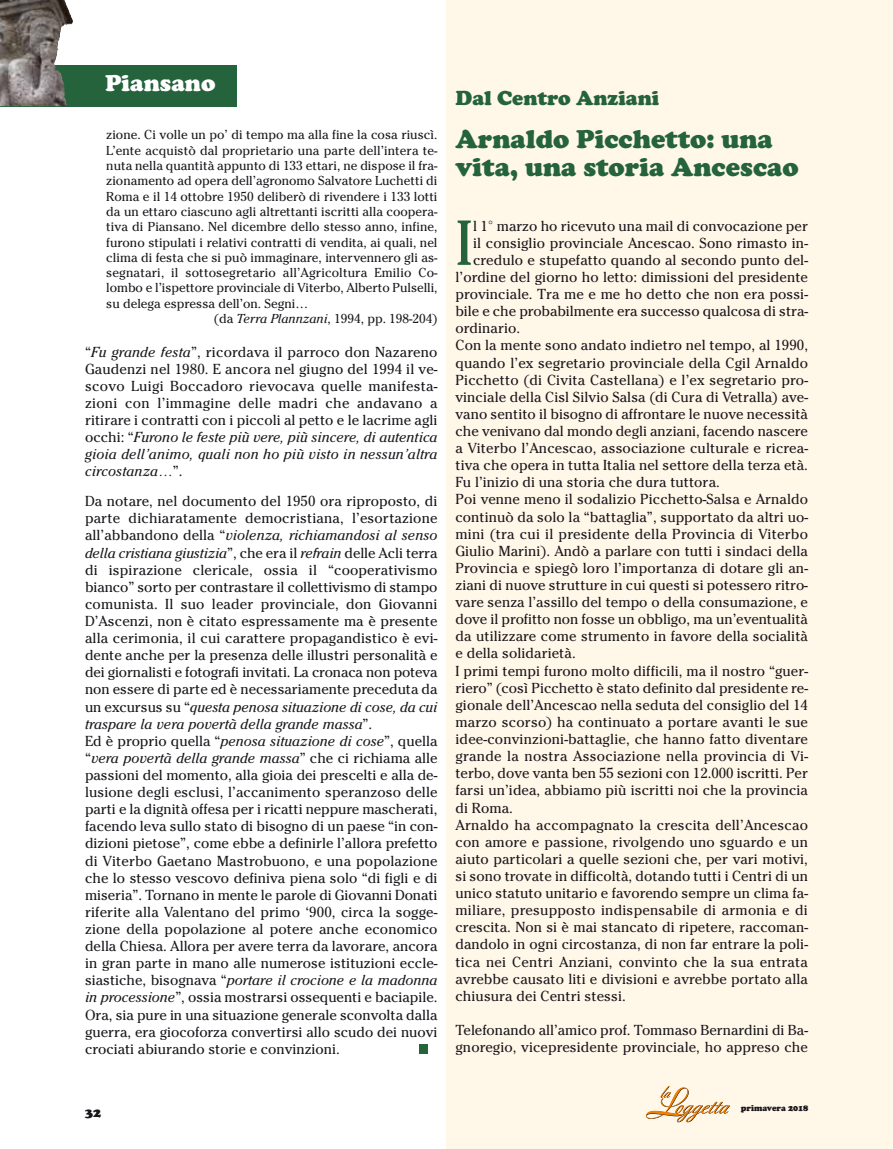
<style>
.page{position:relative;width:893px;height:1149px;background:#fff}
.page>*{position:absolute;margin:0;border:0;box-sizing:border-box;transform-origin:0 0}
.t1{font:62.4px "Cheltenham S Si";color:#24633c}
.t2{font:900 27px/28.2px "Cooper";color:#24633c}
.t3{font:900 24px "Cooper";color:#fff}
.t4{font:900 21px "Cooper";color:#24633c}
.t5{font:14.25px/17.1px "Cheltenham S Si";letter-spacing:.005em;color:#1a171c}
.t6{font:900 13.5px "Cooper";color:#1a171c}
.t7{font:12.75px "Cheltenham S Si";color:#1a171c}
.t8{font:900 9px "Cooper";color:#1a171c;scale:.95 1}
.s1{font-style:italic}
</style>
<div class="page">
<div style="left:446px;top:0;width:447px;height:1148px;background:#fff7e8"></div>
<div style="left:0;top:65px;width:237px;height:41px;background:#24633c"></div>
<img style="left:0;top:0;width:73px;height:65px">
<img style="left:0;top:65px;width:67px;height:41px">
<svg style="left:646px;top:1085px;width:84px;height:36px"></svg>
<div style="left:419px;top:1043px;width:9px;height:10px;background:#24633c"></div>
<h3 class="t3" style="left:105px;top:75px;width:112px">Piansano</h3>
<p class="t7" style="left:106px;top:130px;width:333px">zione. Ci volle un po’ di tempo ma alla fine la cosa riuscì.</p>
<p class="t7" style="left:106px;top:145px;width:333px">L’ente acquistò dal proprietario una parte dell’intera te-</p>
<p class="t7" style="left:106px;top:161px;width:333px">nuta nella quantità appunto di 133 ettari, ne dispose il fra-</p>
<p class="t7" style="left:106px;top:176px;width:333px">zionamento ad opera dell’agronomo Salvatore Luchetti di</p>
<p class="t7" style="left:106px;top:191px;width:333px">Roma e il 14 ottobre 1950 deliberò di rivendere i 133 lotti</p>
<p class="t7" style="left:106px;top:207px;width:333px">da un ettaro ciascuno agli altrettanti iscritti alla coopera-</p>
<p class="t7" style="left:106px;top:222px;width:333px">tiva di Piansano. Nel dicembre dello stesso anno, infine,</p>
<p class="t7" style="left:106px;top:237px;width:333px">furono stipulati i relativi contratti di vendita, ai quali, nel</p>
<p class="t7" style="left:106px;top:252px;width:333px">clima di festa che si può immaginare, intervennero gli as-</p>
<p class="t7" style="left:106px;top:268px;width:333px">segnatari, il sottosegretario all’Agricoltura Emilio Co-</p>
<p class="t7" style="left:106px;top:283px;width:333px">lombo e l’ispettore provinciale di Viterbo, Alberto Pulselli,</p>
<p class="t7" style="left:106px;top:298px;width:203px">su delega espressa dell’on. Segni…</p>
<p class="t7" style="left:214px;top:314px;width:225px">(da <span class="s1">Terra Plannzani</span>, 1994, pp. 198-204)</p>
<p class="t5" style="left:85px;top:344px;width:354px;text-align:justify">“<span class="s1">Fu grande festa</span>”, ricordava il parroco don Nazareno Gaudenzi nel 1980. E ancora nel giugno del 1994 il ve&shy;scovo Luigi Boccadoro rievocava quelle manifesta&shy;zioni con l’immagine delle madri che andavano a ritirare i contratti con i piccoli al petto e le lacrime agli occhi: “<span class="s1">Furono le feste più vere, più sincere, di autentica gioia dell’animo, quali non ho più visto in nessun’altra circostanza…</span>”.</p>
<p class="t5" style="left:85px;top:494px;width:354px">Da notare, nel documento del 1950 ora riproposto, di parte dichiaratamente democristiana, l’esortazione all’abbandono della “<span class="s1">violenza, richiamandosi al senso della cristiana giustizia</span>”, che era il <span class="s1">refrain</span> delle Acli terra di ispirazione clericale, ossia il “cooperativismo bianco” sorto per contrastare il collettivismo di stampo comunista. Il suo leader provinciale, don Giovanni D’Ascenzi, non è citato espressamente ma è presente alla cerimonia, il cui carattere propagandistico è evi&shy;dente anche per la presenza delle illustri personalità e dei giornalisti e fotografi invitati. La cronaca non poteva non essere di parte ed è necessariamente preceduta da un excursus su “<span class="s1">questa penosa situazione di cose, da cui traspare la vera povertà della grande massa</span>”.<br>Ed è proprio quella “<span class="s1">penosa situazione di cose</span>”, quella “<span class="s1">vera povertà della grande massa</span>” che ci richiama alle passioni del momento, alla gioia dei prescelti e alla de&shy;lusione degli esclusi, l’accanimento speranzoso delle parti e la dignità offesa per i ricatti neppure mascherati, facendo leva sullo stato di bisogno di un paese “in con&shy;dizioni pietose”, come ebbe a definirle l’allora prefetto di Viterbo Gaetano Mastrobuono, e una popolazione che lo stesso vescovo definiva piena solo “di figli e di miseria”. Tornano in mente le parole di Giovanni Donati riferite alla Valentano del primo ‘900, circa la sogge&shy;zione della popolazione al potere anche economico della Chiesa. Allora per avere terra da lavorare, ancora in gran parte in mano alle numerose istituzioni eccle&shy;siastiche, bisognava “<span class="s1">portare il crocione e la madonna in processione</span>”, ossia mostrarsi ossequenti e baciapile.<br>Ora, sia pure in una situazione generale sconvolta dalla guerra, era giocoforza convertirsi allo scudo dei nuovi crociati abiurando storie e convinzioni.</p>
<h3 class="t4" style="left:455px;top:91px;width:205px">Dal Centro Anziani</h3>
<h2 class="t2" style="left:455px;top:127px;width:345px">Arnaldo Picchetto: una vita, una storia Ancescao</h2>
<h1 class="t1" style="left:455px;top:220px;width:19px">I</h1>
<p class="t5" style="left:473px;top:218px;width:336px">l 1° marzo ho ricevuto una mail di convocazione per</p>
<p class="t5" style="left:473px;top:235px;width:336px">il consiglio provinciale Ancescao. Sono rimasto in-</p>
<p class="t5" style="left:473px;top:253px;width:336px">credulo e stupefatto quando al secondo punto del-</p>
<p class="t5" style="left:455px;top:270px;width:354px">l’ordine del giorno ho letto: dimissioni del presidente</p>
<p class="t5" style="left:455px;top:287px;width:354px">provinciale. Tra me e me ho detto che non era possi-</p>
<p class="t5" style="left:455px;top:304px;width:354px">bile e che probabilmente era successo qualcosa di stra-</p>
<p class="t5" style="left:455px;top:321px;width:66px">ordinario.</p>
<p class="t5" style="left:455px;top:338px;width:354px">Con la mente sono andato indietro nel tempo, al 1990,</p>
<p class="t5" style="left:455px;top:355px;width:354px">quando l’ex segretario provinciale della Cgil Arnaldo</p>
<p class="t5" style="left:455px;top:372px;width:354px">Picchetto (di Civita Castellana) e l’ex segretario pro-</p>
<p class="t5" style="left:455px;top:389px;width:354px">vinciale della Cisl Silvio Salsa (di Cura di Vetralla) ave-</p>
<p class="t5" style="left:455px;top:406px;width:354px">vano sentito il bisogno di affrontare le nuove necessità</p>
<p class="t5" style="left:455px;top:424px;width:354px">che venivano dal mondo degli anziani, facendo nascere</p>
<p class="t5" style="left:455px;top:441px;width:354px">a Viterbo l’Ancescao, associazione culturale e ricrea-</p>
<p class="t5" style="left:455px;top:458px;width:354px">tiva che opera in tutta Italia nel settore della terza età.</p>
<p class="t5" style="left:455px;top:475px;width:266px">Fu l’inizio di una storia che dura tuttora.</p>
<p class="t5" style="left:455px;top:492px;width:354px">Poi venne meno il sodalizio Picchetto-Salsa e Arnaldo</p>
<p class="t5" style="left:455px;top:509px;width:354px">continuò da solo la “battaglia”, supportato da altri uo-</p>
<p class="t5" style="left:455px;top:526px;width:354px">mini (tra cui il presidente della Provincia di Viterbo</p>
<p class="t5" style="left:455px;top:543px;width:354px">Giulio Marini). Andò a parlare con tutti i sindaci della</p>
<p class="t5" style="left:455px;top:560px;width:354px">Provincia e spiegò loro l’importanza di dotare gli an-</p>
<p class="t5" style="left:455px;top:577px;width:354px">ziani di nuove strutture in cui questi si potessero ritro-</p>
<p class="t5" style="left:455px;top:595px;width:354px">vare senza l’assillo del tempo o della consumazione, e</p>
<p class="t5" style="left:455px;top:612px;width:354px">dove il profitto non fosse un obbligo, ma un’eventualità</p>
<p class="t5" style="left:455px;top:629px;width:354px">da utilizzare come strumento in favore della socialità</p>
<p class="t5" style="left:455px;top:646px;width:122px">e della solidarietà.</p>
<p class="t5" style="left:455px;top:663px;width:354px">I primi tempi furono molto difficili, ma il nostro “guer-</p>
<p class="t5" style="left:455px;top:680px;width:354px">riero” (così Picchetto è stato definito dal presidente re-</p>
<p class="t5" style="left:455px;top:697px;width:354px">gionale dell’Ancescao nella seduta del consiglio del 14</p>
<p class="t5" style="left:455px;top:714px;width:354px">marzo scorso) ha continuato a portare avanti le sue</p>
<p class="t5" style="left:455px;top:731px;width:354px">idee-convinzioni-battaglie, che hanno fatto diventare</p>
<p class="t5" style="left:455px;top:748px;width:354px">grande la nostra Associazione nella provincia di Vi-</p>
<p class="t5" style="left:455px;top:766px;width:354px">terbo, dove vanta ben 55 sezioni con 12.000 iscritti. Per</p>
<p class="t5" style="left:455px;top:783px;width:354px">farsi un’idea, abbiamo più iscritti noi che la provincia</p>
<p class="t5" style="left:455px;top:800px;width:59px">di Roma.</p>
<p class="t5" style="left:455px;top:817px;width:354px">Arnaldo ha accompagnato la crescita dell’Ancescao</p>
<p class="t5" style="left:455px;top:834px;width:354px">con amore e passione, rivolgendo uno sguardo e un</p>
<p class="t5" style="left:455px;top:851px;width:354px">aiuto particolari a quelle sezioni che, per vari motivi,</p>
<p class="t5" style="left:455px;top:868px;width:354px">si sono trovate in difficoltà, dotando tutti i Centri di un</p>
<p class="t5" style="left:455px;top:885px;width:354px">unico statuto unitario e favorendo sempre un clima fa-</p>
<p class="t5" style="left:455px;top:902px;width:354px">miliare, presupposto indispensabile di armonia e di</p>
<p class="t5" style="left:455px;top:919px;width:354px">crescita. Non si è mai stancato di ripetere, raccoman-</p>
<p class="t5" style="left:455px;top:937px;width:354px">dandolo in ogni circostanza, di non far entrare la poli-</p>
<p class="t5" style="left:455px;top:954px;width:354px">tica nei Centri Anziani, convinto che la sua entrata</p>
<p class="t5" style="left:455px;top:971px;width:354px">avrebbe causato liti e divisioni e avrebbe portato alla</p>
<p class="t5" style="left:455px;top:988px;width:172px">chiusura dei Centri stessi.</p>
<p class="t5" style="left:455px;top:1022px;width:354px">Telefonando all’amico prof. Tommaso Bernardini di Ba&shy;gnoregio, vicepresidente provinciale, ho appreso che</p>
<p class="t6" style="left:85px;top:1107px;width:18px">32</p>
<p class="t8" style="left:741px;top:1104px;width:72px">primavera 2018</p>
</div>
